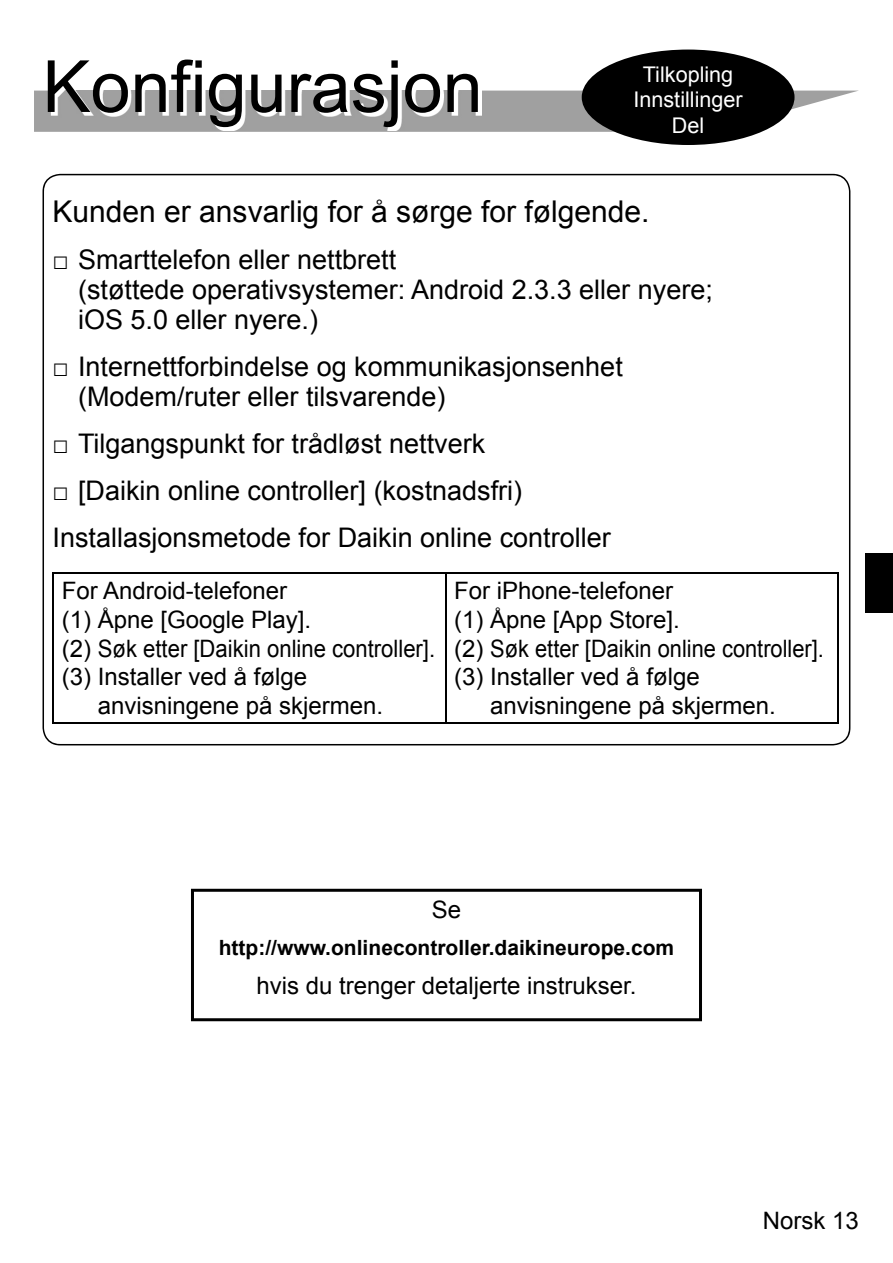
<style>
.page{position:relative;width:893px;height:1263px;background:#fff}
.page>*{position:absolute;margin:0;border:0;box-sizing:border-box;transform-origin:0 0}
.t1{font:72px "Arial";color:#000}
.t2{font:30px "Arial";color:#000}
.t3{font:27px/30px "Arial";color:#000}
.t4{font:24px "Arial";color:#000}
.t5{font:21.6px/25.5px "Arial";color:#fff;text-align:center}
.t6{font:700 21px "Arial";color:#000}
</style>
<div class="page">
<div style="left:865px;top:553px;width:28px;height:59px;background:#000"></div>
<svg style="left:34px;top:91px;width:823px;height:41px"></svg>
<img style="left:51px;top:90px;width:431px;height:41px">
<svg style="left:42px;top:174px;width:808px;height:571px"></svg>
<div style="left:582px;top:50px;width:212px;height:95px;background:#000;border-radius:50%"></div>
<svg style="left:191px;top:889px;width:511px;height:132px"></svg>
<h1 class="t1" style="left:43px;top:47px;width:442px">Konfigurasjon</h1>
<p class="t5" style="left:633px;top:61px;width:111px">Tilkopling<br>Innstillinger<br>Del</p>
<p class="t2" style="left:53px;top:195px;width:598px">Kunden er ansvarlig for å sørge for følgende.</p>
<p class="t3" style="left:78px;top:245px;width:636px;text-indent:-26px">□ Smarttelefon eller nettbrett<br>(støttede operativsystemer: Android 2.3.3 eller nyere; iOS 5.0 eller nyere.)</p>
<p class="t3" style="left:78px;top:352px;width:546px;text-indent:-26px">□ Internettforbindelse og kommunikasjonsenhet (Modem/ruter eller tilsvarende)</p>
<p class="t3" style="left:53px;top:429px;width:434px">□ Tilgangspunkt for trådløst nettverk</p>
<p class="t3" style="left:53px;top:467px;width:560px;line-height:47.1px">□ [Daikin online controller] (kostnadsfri)<br>Installasjonsmetode for Daikin online controller</p>
<p class="t4" style="left:62px;top:577px;width:227px">For Android-telefoner</p>
<p class="t4" style="left:62px;top:606px;width:251px">(1) Åpne [Google Play].</p>
<p class="t4" style="left:62px;top:635px;width:375px">(2) Søk etter [Daikin online controller].</p>
<p class="t4" style="left:62px;top:664px;width:247px">(3) Installer ved å følge</p>
<p class="t4" style="left:98px;top:692px;width:287px">anvisningene på skjermen.</p>
<p class="t4" style="left:454px;top:577px;width:220px">For iPhone-telefoner</p>
<p class="t4" style="left:454px;top:606px;width:227px">(1) Åpne [App Store].</p>
<p class="t4" style="left:454px;top:635px;width:371px">(2) Søk etter [Daikin online controller].</p>
<p class="t4" style="left:454px;top:664px;width:247px">(3) Installer ved å følge</p>
<p class="t4" style="left:490px;top:692px;width:287px">anvisningene på skjermen.</p>
<p class="t4" style="left:432px;top:896px;width:31px">Se</p>
<p class="t6" style="left:219px;top:936px;width:457px">http://www.onlinecontroller.daikineurope.com</p>
<p class="t4" style="left:256px;top:972px;width:382px">hvis du trenger detaljerte instrukser.</p>
<p class="t4" style="left:763px;top:1207px;width:98px">Norsk 13</p>
</div>
